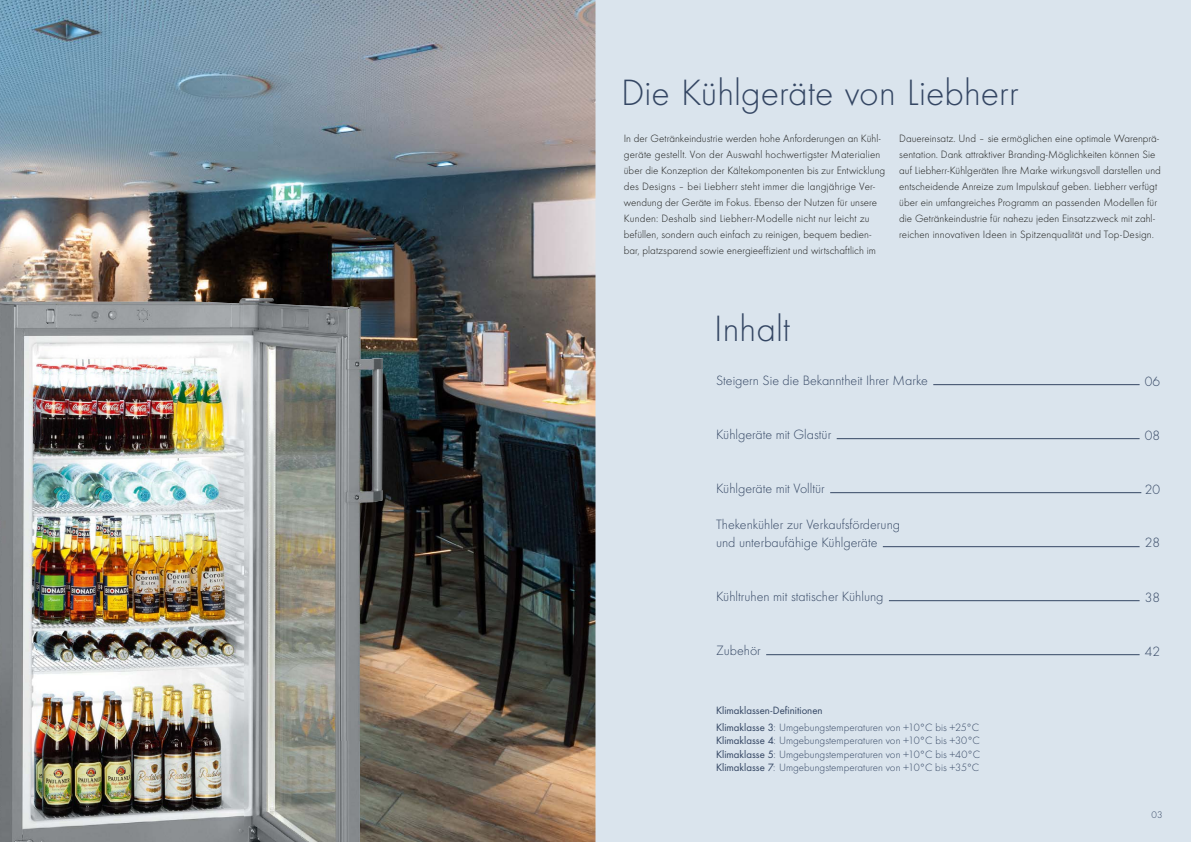
<style>
.page{position:relative;width:1191px;height:842px;background:#dae4ed}
.page>*{position:absolute;margin:0;border:0;box-sizing:border-box;transform-origin:0 0}
.t1{font:300 38px "Futura";color:#344663}
.t2{font:300 14px/18px "Futura";color:#344663}
.t3{font:300 11px/16px "Futura";color:#1a1a18}
.t4{font:300 11px/13.5px "Futura";color:#344663;text-align:justify}
.t5{font:11px "Futura Boo";color:#344663}
.t6{font:300 10px "Futura";color:#344663}
.s1{font-family:"Futura Boo";font-weight:400}
</style>
<div class="page">
<img style="left:0;top:0;width:595px;height:842px">
<img style="left:0;top:298px;width:243px;height:544px">
<img style="left:243px;top:298px;width:140px;height:443px">
<img style="left:243px;top:741px;width:117px;height:101px">
<hr style="left:933px;top:384px;width:206px;height:1px;background:#344663">
<hr style="left:836px;top:438px;width:303px;height:1px;background:#344663">
<hr style="left:830px;top:492px;width:311px;height:1px;background:#344663">
<hr style="left:883px;top:546px;width:256px;height:1px;background:#344663">
<hr style="left:889px;top:600px;width:250px;height:1px;background:#344663">
<hr style="left:766px;top:654px;width:373px;height:1px;background:#344663">
<h1 class="t1" style="left:621px;top:77px;width:400px">Die Kühlgeräte von Liebherr</h1>
<p class="t3" style="left:624px;top:132px;width:263px">In der Getränkeindustrie werden hohe Anforderungen an Kühl&shy;geräte gestellt. Von der Auswahl hochwertigster Materialien über die Konzeption der Kältekomponenten bis zur Entwicklung des Designs – bei Liebherr steht immer die langjährige Ver&shy;wendung der Geräte im Fokus. Ebenso der Nutzen für unsere Kunden: Deshalb sind Liebherr-Modelle nicht nur leicht zu befüllen, sondern auch einfach zu reinigen, bequem bedien&shy;bar, platzsparend sowie energieeffizient und wirtschaftlich im</p>
<p class="t3" style="left:899px;top:132px;width:263px">Dauereinsatz. Und – sie ermöglichen eine optimale Warenprä&shy;sentation. Dank attraktiver Branding-Möglichkeiten können Sie auf Liebherr-Kühlgeräten Ihre Marke wirkungsvoll darstellen und entscheidende Anreize zum Impulskauf geben. Liebherr verfügt über ein umfangreiches Programm an passenden Modellen für die Getränkeindustrie für nahezu jeden Einsatzzweck mit zahl&shy;reichen innovativen Ideen in Spitzenqualität und Top-Design.</p>
<h1 class="t1" style="left:714px;top:313px;width:78px">Inhalt</h1>
<p class="t2" style="left:716px;top:372px;width:213px">Steigern Sie die Bekanntheit Ihrer Marke</p>
<p class="t2" style="left:1144px;top:374px;width:17px">06</p>
<p class="t2" style="left:716px;top:426px;width:117px">Kühlgeräte mit Glastür</p>
<p class="t2" style="left:1144px;top:428px;width:17px">08</p>
<p class="t2" style="left:716px;top:480px;width:110px">Kühlgeräte mit Volltür</p>
<p class="t2" style="left:1144px;top:482px;width:17px">20</p>
<p class="t2" style="left:716px;top:516px;width:186px">Thekenkühler zur Verkaufsförderung und unterbaufähige Kühlgeräte</p>
<p class="t2" style="left:1144px;top:534px;width:17px">28</p>
<p class="t2" style="left:716px;top:588px;width:169px">Kühltruhen mit statischer Kühlung</p>
<p class="t2" style="left:1144px;top:590px;width:17px">38</p>
<p class="t2" style="left:716px;top:642px;width:46px">Zubehör</p>
<p class="t2" style="left:1144px;top:644px;width:17px">42</p>
<p class="t5" style="left:716px;top:706px;width:108px">Klimaklassen-Definitionen</p>
<p class="t4" style="left:716px;top:721px;width:266px"><span class="s1">Klimaklasse 3</span>: Umgebungstemperaturen von +10°C bis +25°C <span class="s1">Klimaklasse 4</span>: Umgebungstemperaturen von +10°C bis +30°C <span class="s1">Klimaklasse 5</span>: Umgebungstemperaturen von +10°C bis +40°C <span class="s1">Klimaklasse 7</span>: Umgebungstemperaturen von +10°C bis +35°C</p>
<p class="t6" style="left:1151px;top:811px;width:13px">03</p>
</div>
